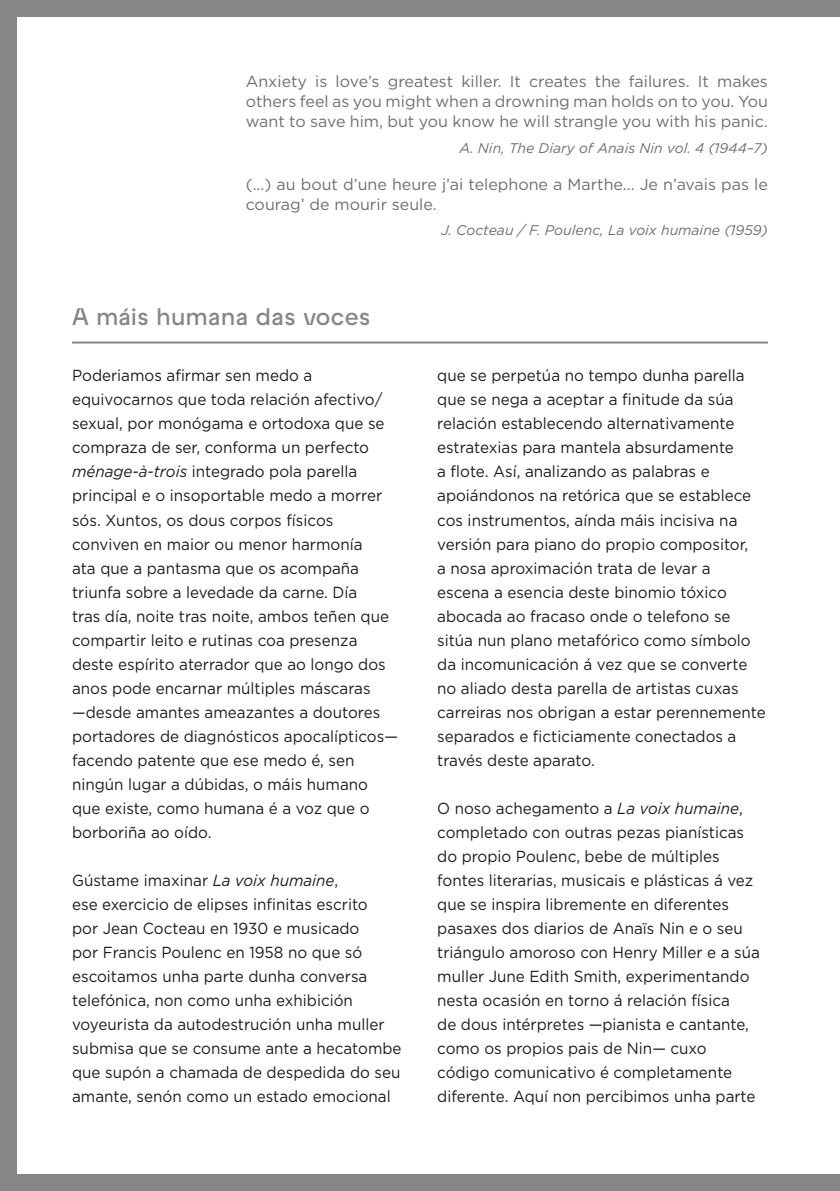
<style>
.page{position:relative;width:840px;height:1191px;background:#fff}
.page>*{position:absolute;margin:0;border:0;box-sizing:border-box;transform-origin:0 0}
.t1{font:600 24px "Raptor V2 Premium";letter-spacing:-.015em;color:#878787}
.t2{font:16px/24px "Gotham";color:#1d1d1b;scale:.95 1}
.t3{font:16px/20px "Gotham HTF";color:#706f6f;text-align:justify}
.t4{font:italic 14px "Gotham";color:#706f6f}
.s1{font-style:italic}
</style>
<div class="page">
<div style="left:0;top:0;width:839px;height:1191px;background:#878787"></div>
<div style="left:17px;top:17px;width:822px;height:1157px;background:#fff"></div>
<hr style="left:72px;top:341px;width:695px;height:2px;background:#878787">
<p class="t3" style="left:245px;top:71px;width:523px">Anxiety is love’s greatest killer. It creates the failures. It makes others feel as you might when a drowning man holds on to you. You want to save him, but you know he will strangle you with his panic.</p>
<p class="t4" style="left:459px;top:140px;width:310px">A. Nin, The Diary of Anais Nin vol. 4 (1944–7)</p>
<p class="t3" style="left:245px;top:174px;width:523px">(...) au bout d’une heure j’ai telephone a Marthe... Je n’avais pas le courag’ de mourir seule.</p>
<p class="t4" style="left:441px;top:223px;width:328px">J. Cocteau / F. Poulenc, La voix humaine (1959)</p>
<h1 class="t1" style="left:72px;top:299px;width:300px">A máis humana das voces</h1>
<p class="t2" style="left:72px;top:363px;width:344px">Poderiamos afirmar sen medo a equivocarnos que toda relación afectivo/ sexual, por monógama e ortodoxa que se compraza de ser, conforma un perfecto <span class="s1">ménage-à-trois</span> integrado pola parella principal e o insoportable medo a morrer sós. Xuntos, os dous corpos físicos conviven en maior ou menor harmonía<br>ata que a pantasma que os acompaña triunfa sobre a levedade da carne. Día<br>tras día, noite tras noite, ambos teñen que compartir leito e rutinas coa presenza deste espírito aterrador que ao longo dos anos pode encarnar múltiples máscaras —desde amantes ameazantes a doutores portadores de diagnósticos apocalípticos— facendo patente que ese medo é, sen ningún lugar a dúbidas, o máis humano que existe, como humana é a voz que o borboriña ao oído.</p>
<p class="t2" style="left:72px;top:867px;width:348px">Gústame imaxinar <span class="s1">La voix humaine</span>,<br>ese exercicio de elipses infinitas escrito<br>por Jean Cocteau en 1930 e musicado<br>por Francis Poulenc en 1958 no que só escoitamos unha parte dunha conversa telefónica, non como unha exhibición voyeurista da autodestrución unha muller submisa que se consume ante a hecatombe que supón a chamada de despedida do seu amante, senón como un estado emocional</p>
<p class="t2" style="left:437px;top:363px;width:347px">que se perpetúa no tempo dunha parella que se nega a aceptar a finitude da súa relación establecendo alternativamente estratexias para mantela absurdamente<br>a flote. Así, analizando as palabras e apoiándonos na retórica que se establece cos instrumentos, aínda máis incisiva na versión para piano do propio compositor,<br>a nosa aproximación trata de levar a escena a esencia deste binomio tóxico abocada ao fracaso onde o telefono se sitúa nun plano metafórico como símbolo da incomunicación á vez que se converte no aliado desta parella de artistas cuxas carreiras nos obrigan a estar perennemente separados e ficticiamente conectados a través deste aparato.</p>
<p class="t2" style="left:437px;top:795px;width:341px">O noso achegamento a <span class="s1">La voix humaine</span>, completado con outras pezas pianísticas do propio Poulenc, bebe de múltiples fontes literarias, musicais e plásticas á vez que se inspira libremente en diferentes pasaxes dos diarios de Anaïs Nin e o seu triángulo amoroso con Henry Miller e a súa muller June Edith Smith, experimentando nesta ocasión en torno á relación física<br>de dous intérpretes —pianista e cantante, como os propios pais de Nin— cuxo código comunicativo é completamente diferente. Aquí non percibimos unha parte</p>
</div>
